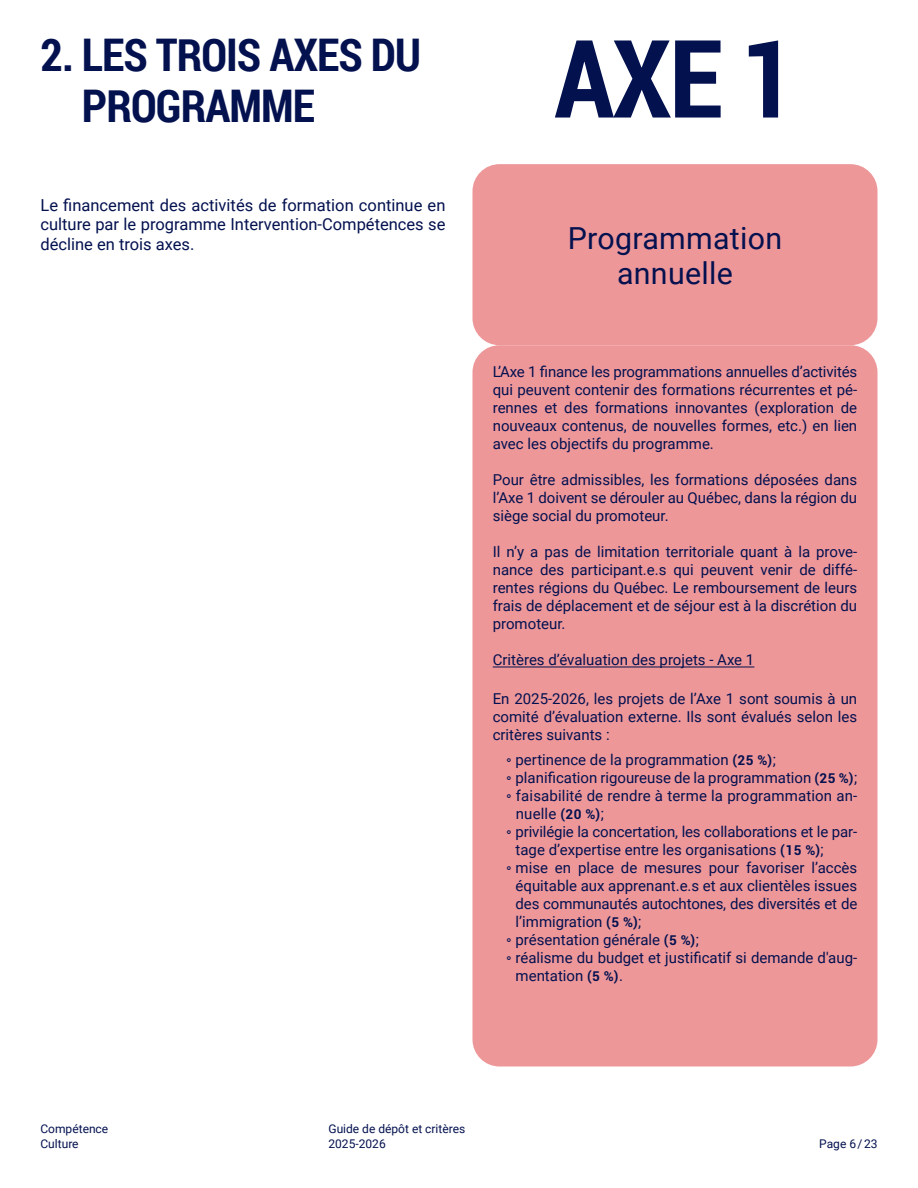
<style>
.page{position:relative;width:918px;height:1188px;background:#fff}
.page>*{position:absolute;margin:0;border:0;box-sizing:border-box;transform-origin:0 0}
.t1{font:700 108.3px "Roboto Condensed";color:#03114f}
.t2{font:700 45px/51px "Roboto Condensed";letter-spacing:-.02em;color:#03114f}
.t3{font:30.45px/35px "Roboto";letter-spacing:.01em;color:#03114f;text-align:center}
.t4{font:16.5px/19.8px "Roboto";color:#03114f;text-align:justify}
.t5{font:15px/18px "Roboto";color:#03114f;text-align:justify}
.t6{font:12px/14.4px "Roboto";color:#03114f}
.s1{font-weight:700;font-size:13.5px}
</style>
<div class="page">
<div style="left:472px;top:345px;width:406px;height:721px;background:#ee9799;border-radius:27px"></div>
<hr style="left:493px;top:667px;width:261px;height:1px;background:#03114f">
<div style="left:472px;top:164px;width:406px;height:181px;background:#ee9799;border-radius:27px"></div>
<h2 class="t2" style="left:82px;top:28px;width:341px;text-indent:-41px">2. LES TROIS AXES DU<br>PROGRAMME</h2>
<p class="t4" style="left:40px;top:194px;width:407px">Le financement des activités de formation continue en culture par le programme Intervention-Compétences se décline en trois axes.</p>
<h1 class="t1" style="left:554px;top:3px;width:243px">AXE 1</h1>
<h3 class="t3" style="left:568px;top:219px;width:216px">Programmation annuelle</h3>
<p class="t5" style="left:493px;top:362px;width:366px">L’Axe 1 finance les programmations annuelles d’activités qui peuvent contenir des formations récurrentes et pé&shy;rennes et des formations innovantes (exploration de nouveaux contenus, de nouvelles formes, etc.) en lien avec les objectifs du programme.</p>
<p class="t5" style="left:493px;top:470px;width:366px">Pour être admissibles, les formations déposées dans l’Axe 1 doivent se dérouler au Québec, dans la région du siège social du promoteur.</p>
<p class="t5" style="left:493px;top:542px;width:366px">Il n’y a pas de limitation territoriale quant à la prove&shy;nance des participant.e.s qui peuvent venir de diffé&shy;rentes régions du Québec. Le remboursement de leurs frais de déplacement et de séjour est à la discrétion du promoteur.</p>
<p class="t5" style="left:493px;top:650px;width:263px">Critères d’évaluation des projets - Axe 1</p>
<p class="t5" style="left:493px;top:689px;width:366px">En 2025-2026, les projets de l’Axe 1 sont soumis à un comité d’évaluation externe. Ils sont évalués selon les critères suivants :</p>
<p class="t5" style="left:506px;top:750px;width:271px">° pertinence de la programmation <span class="s1">(25 %)</span>;</p>
<p class="t5" style="left:506px;top:768px;width:352px">° planification rigoureuse de la programmation <span class="s1">(25 %)</span>;</p>
<p class="t5" style="left:506px;top:786px;width:353px">° faisabilité de rendre à terme la programmation an-</p>
<p class="t5" style="left:516px;top:804px;width:90px">nuelle <span class="s1">(20 %)</span>;</p>
<p class="t5" style="left:506px;top:822px;width:350px">° privilégie la concertation, les collaborations et le par--</p>
<p class="t5" style="left:516px;top:840px;width:310px">tage d’expertise entre les organisations <span class="s1">(15 %)</span>;</p>
<p class="t5" style="left:506px;top:858px;width:353px">° mise en place de mesures pour favoriser l’accès</p>
<p class="t5" style="left:516px;top:876px;width:343px">équitable aux apprenant.e.s et aux clientèles issues</p>
<p class="t5" style="left:516px;top:894px;width:343px">des communautés autochtones, des diversités et de</p>
<p class="t5" style="left:516px;top:912px;width:127px">l’immigration <span class="s1">(5 %)</span>;</p>
<p class="t5" style="left:506px;top:930px;width:194px">° présentation générale <span class="s1">(5 %)</span>;</p>
<p class="t5" style="left:506px;top:948px;width:353px">° réalisme du budget et justificatif si demande d'aug-</p>
<p class="t5" style="left:516px;top:966px;width:109px">mentation <span class="s1">(5 %)</span>.</p>
<p class="t6" style="left:40px;top:1121px;width:69px">Compétence<br>Culture</p>
<p class="t6" style="left:328px;top:1121px;width:138px">Guide de dépôt et critères<br>2025-2026</p>
<p class="t6" style="left:819px;top:1136px;width:60px">Page 6 / 23</p>
</div>
